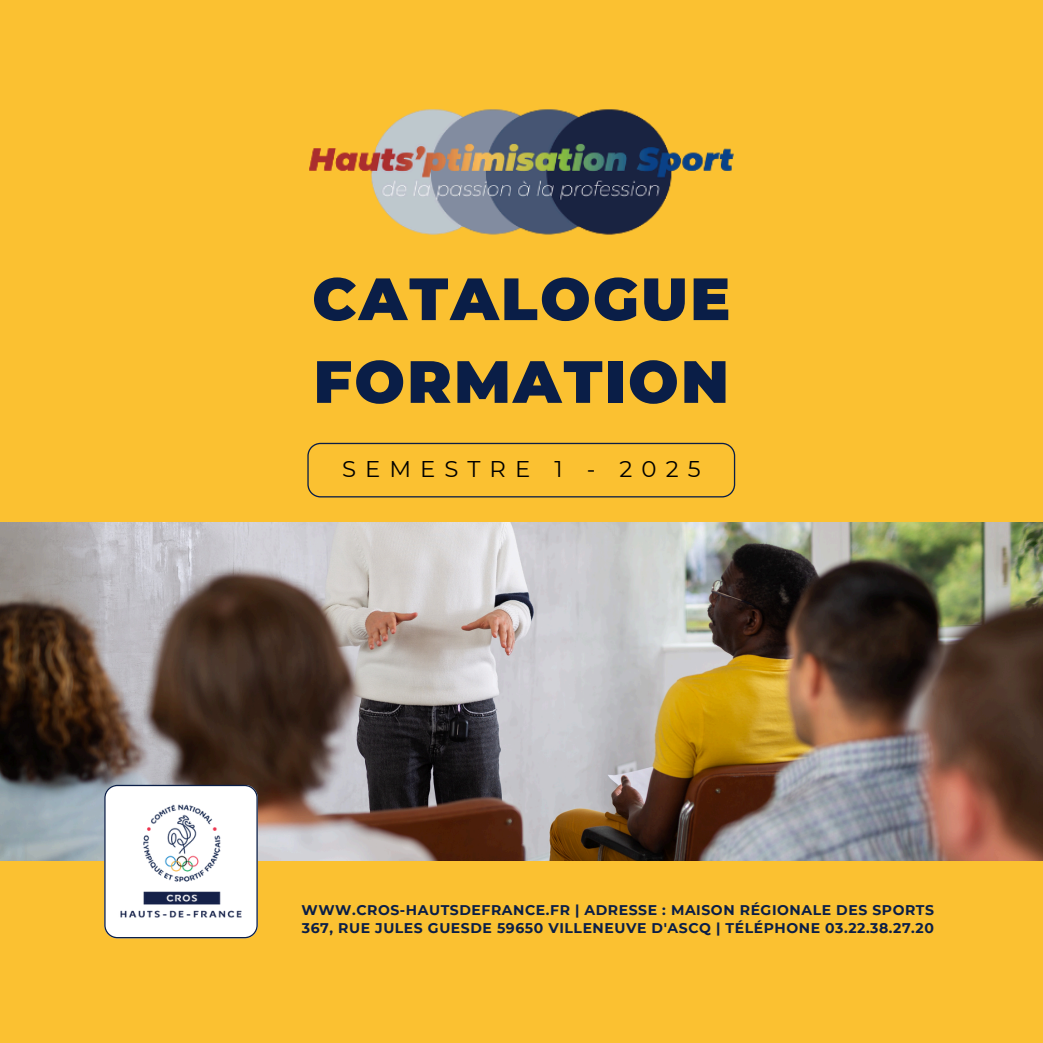
<style>
.page{position:relative;width:1043px;height:1043px;background:#fff}
.page>*{position:absolute;margin:0;border:0;box-sizing:border-box;transform-origin:0 0}
.t1{font:900 59.5px/82.6px "Montserrat";letter-spacing:.04em;color:#0a1e47}
.t2{font:22.75px "Montserrat";letter-spacing:.4em;color:#000}
.t3{font:700 14px "Montserrat";letter-spacing:.04em;color:#0a1e47}
</style>
<div class="page">
<div style="left:0;top:0;width:1042px;height:1042px;background:#fbc131"></div>
<img style="left:0;top:522px;width:1042px;height:338px">
<img style="left:309px;top:109px;width:425px;height:126px">
<svg style="left:307px;top:442px;width:428px;height:55px"></svg>
<img style="left:104px;top:784px;width:154px;height:152px">
<p class="t1" style="left:312px;top:257px;width:419px">CATALOGUE<br>FORMATION</p>
<p class="t2" style="left:342px;top:455px;width:360px">SEMESTRE 1 - 2025</p>
<h1 class="t3" style="left:301px;top:900px;width:634px">WWW.CROS-HAUTSDEFRANCE.FR | ADRESSE : MAISON RÉGIONALE DES SPORTS</h1>
<h2 class="t3" style="left:302px;top:919px;width:633px">367, RUE JULES GUESDE 59650 VILLENEUVE D'ASCQ | TÉLÉPHONE 03.22.38.27.20</h2>
</div>
